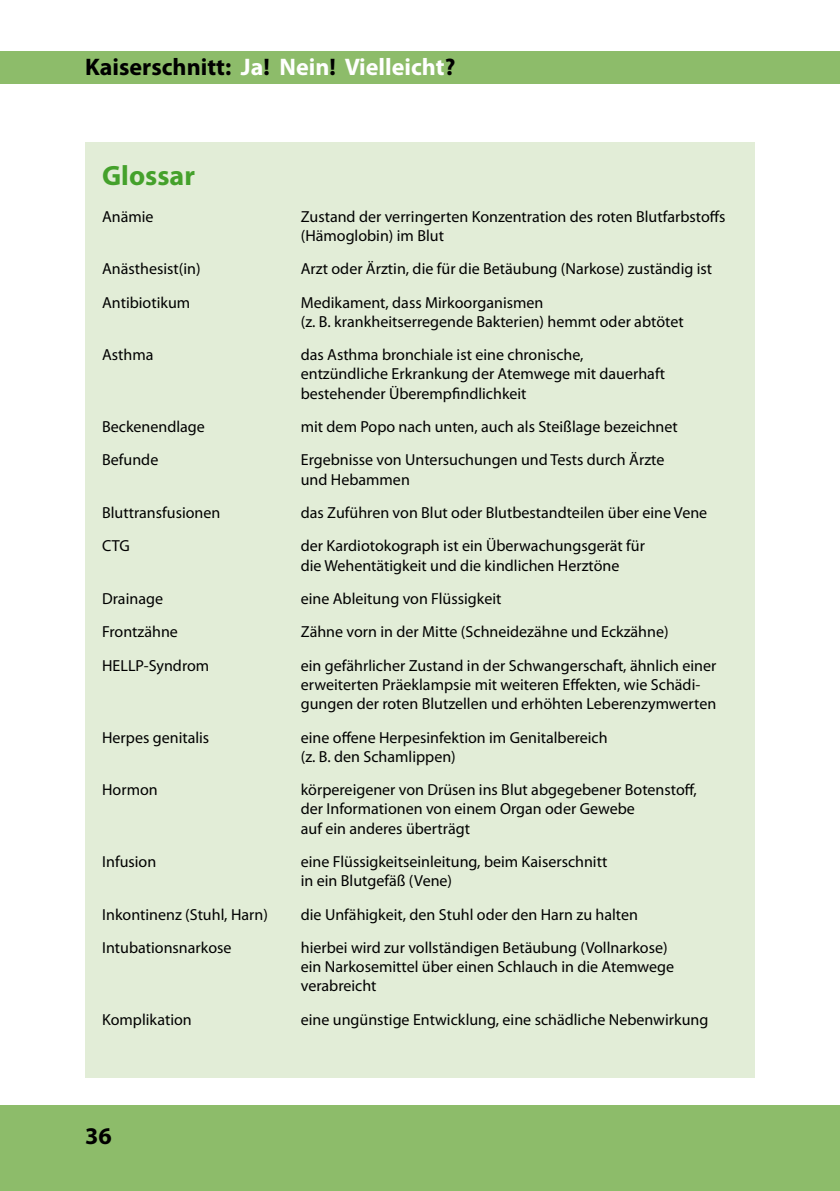
<style>
.page{position:relative;width:840px;height:1191px;background:#fff}
.page>*{position:absolute;margin:0;border:0;box-sizing:border-box;transform-origin:0 0}
.t1{font:700 28px "Myriad Pro";color:#44a12b}
.t2{font:700 24px "Myriad Pro";color:#000}
.t3{font:16px/19.2px "Myriad Pro";color:#000}
.s1{color:#fff}
</style>
<div class="page">
<div style="left:0;top:51px;width:839px;height:32px;background:#8dbc6a"></div>
<div style="left:0;top:1106px;width:839px;height:85px;background:#8dbc6a"></div>
<div style="left:85px;top:142px;width:669px;height:935px;background:#e2edd7"></div>
<h2 class="t2" style="left:85px;top:52px;width:371px">Kaiserschnitt: <span class="s1">Ja</span>! <span class="s1">Nein</span>! <span class="s1">Vielleicht</span>?</h2>
<h1 class="t1" style="left:102px;top:158px;width:94px">Glossar</h1>
<p class="t3" style="left:102px;top:206px;width:53px">Anämie</p>
<p class="t3" style="left:300px;top:206px;width:426px">Zustand der verringerten Konzentration des roten Blutfarbstoffs (Hämoglobin) im Blut</p>
<p class="t3" style="left:102px;top:259px;width:100px">Anästhesist(in)</p>
<p class="t3" style="left:300px;top:259px;width:412px">Arzt oder Ärztin, die für die Betäubung (Narkose) zuständig ist</p>
<p class="t3" style="left:102px;top:292px;width:90px">Antibiotikum</p>
<p class="t3" style="left:300px;top:292px;width:384px">Medikament, dass Mirkoorganismen<br>(z. B. krankheitserregende Bakterien) hemmt oder abtötet</p>
<p class="t3" style="left:102px;top:345px;width:53px">Asthma</p>
<p class="t3" style="left:300px;top:345px;width:365px">das Asthma bronchiale ist eine chronische, entzündliche Erkrankung der Atemwege mit dauerhaft bestehender Überempfindlichkeit</p>
<p class="t3" style="left:102px;top:417px;width:104px">Beckenendlage</p>
<p class="t3" style="left:300px;top:417px;width:378px">mit dem Popo nach unten, auch als Steißlage bezeichnet</p>
<p class="t3" style="left:102px;top:450px;width:58px">Befunde</p>
<p class="t3" style="left:300px;top:450px;width:365px">Ergebnisse von Untersuchungen und Tests durch Ärzte und Hebammen</p>
<p class="t3" style="left:102px;top:503px;width:120px">Bluttransfusionen</p>
<p class="t3" style="left:300px;top:503px;width:408px">das Zuführen von Blut oder Blutbestandteilen über eine Vene</p>
<p class="t3" style="left:102px;top:536px;width:29px">CTG</p>
<p class="t3" style="left:300px;top:536px;width:345px">der Kardiotokograph ist ein Überwachungsgerät für die Wehentätigkeit und die kindlichen Herztöne</p>
<p class="t3" style="left:102px;top:589px;width:62px">Drainage</p>
<p class="t3" style="left:300px;top:589px;width:202px">eine Ableitung von Flüssigkeit</p>
<p class="t3" style="left:102px;top:622px;width:77px">Frontzähne</p>
<p class="t3" style="left:300px;top:622px;width:369px">Zähne vorn in der Mitte (Schneidezähne und Eckzähne)</p>
<p class="t3" style="left:102px;top:655px;width:108px">HELLP-Syndrom</p>
<p class="t3" style="left:300px;top:655px;width:417px">ein gefährlicher Zustand in der Schwangerschaft, ähnlich einer erweiterten Präeklampsie mit weiteren Effekten, wie Schädi&shy;gungen der roten Blutzellen und erhöhten Leberenzymwerten</p>
<p class="t3" style="left:102px;top:727px;width:109px">Herpes genitalis</p>
<p class="t3" style="left:300px;top:727px;width:308px">eine offene Herpesinfektion im Genitalbereich (z. B. den Schamlippen)</p>
<p class="t3" style="left:102px;top:780px;width:57px">Hormon</p>
<p class="t3" style="left:300px;top:780px;width:397px">körpereigener von Drüsen ins Blut abgegebener Botenstoff, der Informationen von einem Organ oder Gewebe<br>auf ein anderes überträgt</p>
<p class="t3" style="left:102px;top:851px;width:56px">Infusion</p>
<p class="t3" style="left:300px;top:851px;width:308px">eine Flüssigkeitseinleitung, beim Kaiserschnitt in ein Blutgefäß (Vene)</p>
<p class="t3" style="left:102px;top:904px;width:167px">Inkontinenz (Stuhl, Harn)</p>
<p class="t3" style="left:300px;top:904px;width:338px">die Unfähigkeit, den Stuhl oder den Harn zu halten</p>
<p class="t3" style="left:102px;top:937px;width:131px">Intubationsnarkose</p>
<p class="t3" style="left:300px;top:937px;width:375px">hierbei wird zur vollständigen Betäubung (Vollnarkose) ein Narkosemittel über einen Schlauch in die Atemwege verabreicht</p>
<p class="t3" style="left:102px;top:1009px;width:91px">Komplikation</p>
<p class="t3" style="left:300px;top:1009px;width:409px">eine ungünstige Entwicklung, eine schädliche Nebenwirkung</p>
<h2 class="t2" style="left:85px;top:1120px;width:28px">36</h2>
</div>
